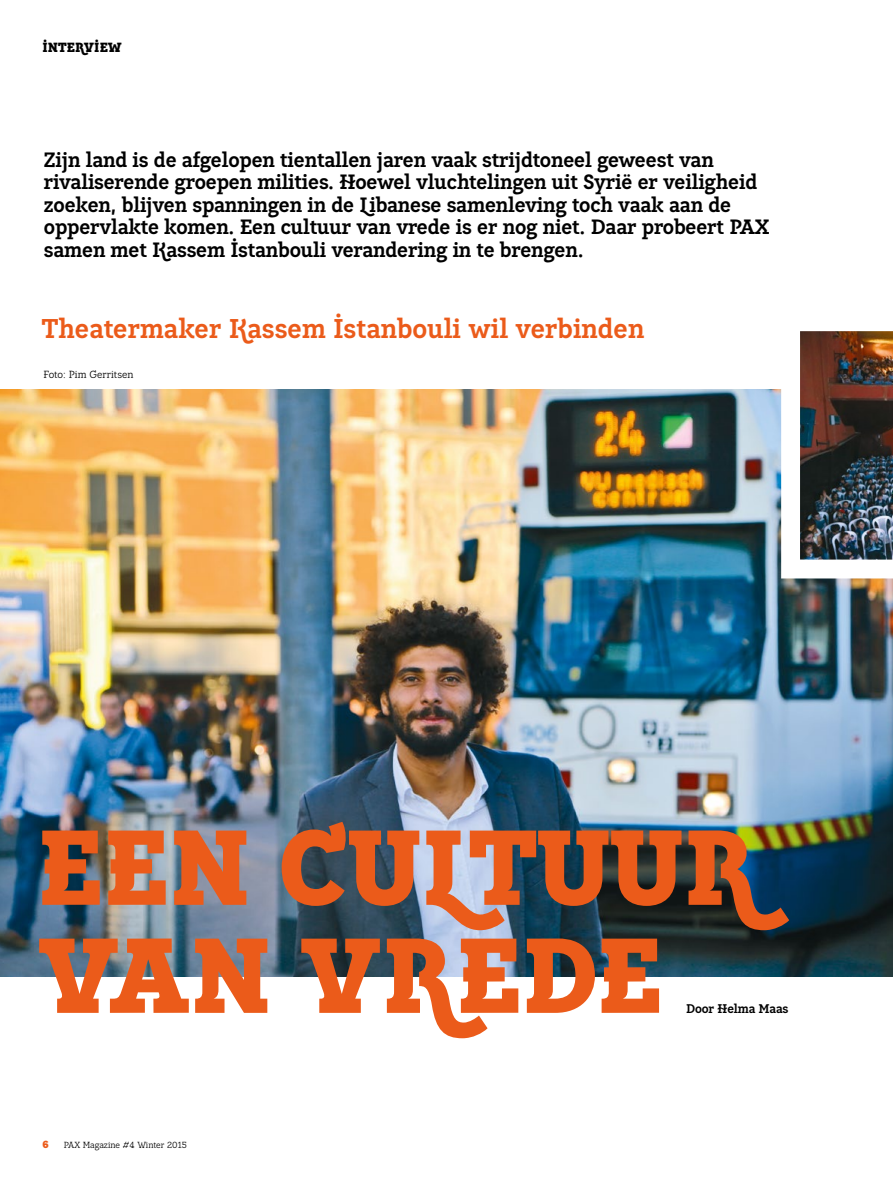
<style>
.page{position:relative;width:893px;height:1191px;background:#fff}
.page>*{position:absolute;margin:0;border:0;box-sizing:border-box;transform-origin:0 0}
.t1{font:900 107.55px/108px "Lean OFY";color:#eb5b1a}
.t2{font:700 27.45px "Lean OFY";color:#eb5b1a}
.t3{font:700 21px/22.5px "Lean OFY";letter-spacing:-.01em;color:#000}
.t4{font:900 13.5px "Lean OFY";color:#000}
.t5{font:700 12.75px "Lean OFY";letter-spacing:-.01em;color:#000}
.t6{font:10.5px "Lean OFY";color:#000}
.t7{font:900 10.5px "Lean OFY";color:#eb5b1a}
.t8{font:9px "Lean OFY";color:#000}
</style>
<div class="page">
<img style="left:0;top:389px;width:893px;height:587px">
<img style="left:772px;top:331px;width:121px;height:257px">
<p class="t4" style="left:43px;top:39px;width:81px">INTERVIEW</p>
<p class="t3" style="left:44px;top:148px;width:727px">Zijn land is de afgelopen tientallen jaren vaak strijdtoneel geweest van rivaliserende groepen milities. Hoewel vluchtelingen uit Syrië er veiligheid zoeken, blijven spanningen in de Libanese samenleving toch vaak aan de oppervlakte komen. Een cultuur van vrede is er nog niet. Daar probeert PAX samen met Kassem Istanbouli verandering in te brengen.</p>
<h2 class="t2" style="left:42px;top:311px;width:604px">Theatermaker Kassem Istanbouli wil verbinden</h2>
<p class="t6" style="left:44px;top:368px;width:91px">Foto: Pim Gerritsen</p>
<h1 class="t1" style="left:37px;top:812px;width:722px">Een cultuur van vrede</h1>
<p class="t5" style="left:686px;top:1000px;width:104px">Door Helma Maas</p>
<p class="t7" style="left:43px;top:1138px;width:8px">6</p>
<p class="t8" style="left:64px;top:1139px;width:125px">PAX Magazine #4 Winter 2015</p>
</div>
